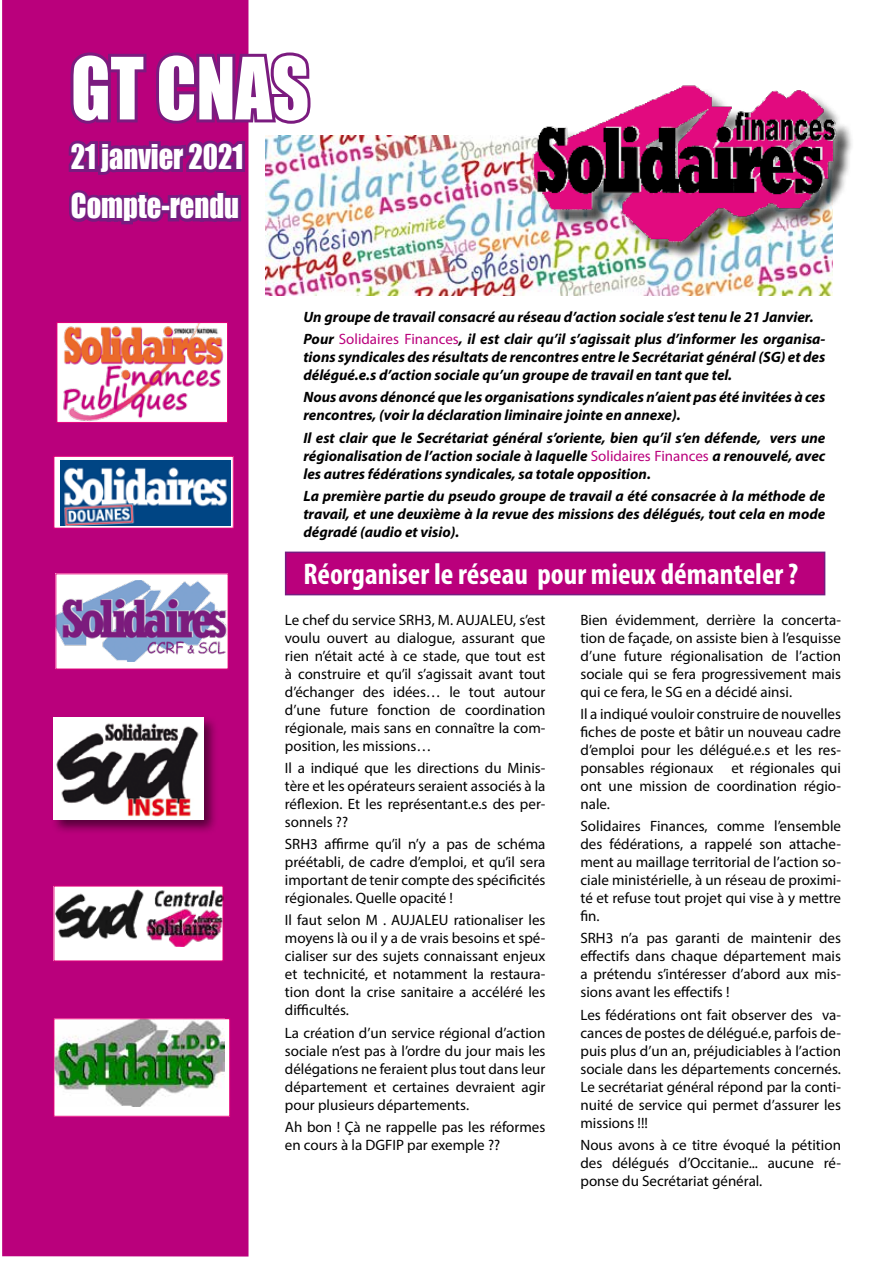
<style>
.page{position:relative;width:893px;height:1263px;background:#fff}
.page>*{position:absolute;margin:0;border:0;box-sizing:border-box;transform-origin:0 0}
.t1{font:79.2px "Impact";color:#fff;scale:.91 1}
.t2{font:31.35px/49.5px "Impact";color:#fff;scale:.91 1}
.t3{font:700 condensed 30px "Myriad Pro";color:#fff}
.t4{font:15px/18px "Myriad Pro";color:#000;text-align:justify}
.t5{font:italic 700 15px/18px "Myriad Pro";color:#000}
.s1{font-weight:400;font-style:normal;color:#ba007c}
</style>
<div class="page">
<div style="left:2px;top:0;width:247px;height:1256px;background:#ba007c"></div>
<img style="left:59px;top:324px;width:167px;height:97px">
<div style="left:57px;top:322px;width:171px;height:101px;border:1px solid #e2007a"></div>
<div style="left:54px;top:886px;width:169px;height:75px;background:#fff"></div>
<img style="left:56px;top:889px;width:165px;height:58px">
<div style="left:56px;top:574px;width:172px;height:95px;background:#fff"></div>
<img style="left:57px;top:580px;width:169px;height:82px">
<svg style="left:56px;top:458px;width:176px;height:68px"></svg>
<img style="left:60px;top:461px;width:171px;height:65px">
<div style="left:54px;top:456px;width:180px;height:72px;border:1px solid #e2007a"></div>
<div style="left:54px;top:1019px;width:176px;height:97px;background:#fff"></div>
<img style="left:56px;top:1020px;width:169px;height:86px">
<div style="left:51px;top:715px;width:168px;height:120px;background:#000;opacity:.55"></div>
<img style="left:54px;top:718px;width:150px;height:101px">
<div style="left:286px;top:552px;width:539px;height:43px;background:#ba007c"></div>
<div style="left:285px;top:552px;width:540px;height:43px;border:2px solid #771c80"></div>
<img style="left:265px;top:136px;width:568px;height:159px">
<svg style="left:70px;top:10px;width:241px;height:118px"></svg>
<svg style="left:68px;top:140px;width:177px;height:85px"></svg>
<div style="left:535px;top:88px;width:319px;height:173px;background:#000;opacity:.75"></div>
<div style="left:521px;top:74px;width:326px;height:179px;background:#fff;opacity:.75"></div>
<img style="left:527px;top:83px;width:311px;height:162px">
<h1 class="t1" style="left:71px;top:27px;width:263px">GT CNAS</h1>
<h2 class="t2" style="left:71px;top:131px;width:191px">21 janvier 2021<br>Compte-rendu</h2>
<p class="t5" style="left:303px;top:305px;width:523px;line-height:22.2px">Un groupe de travail consacré au réseau d’action sociale s’est tenu le 21 Janvier.<br>Pour <span class="s1">Solidaires Finances</span>, il est clair qu’il s’agissait plus d’informer les organisa-</p>
<p class="t5" style="left:303px;top:348px;width:523px">tions syndicales des résultats de rencontres entre le Secrétariat général (SG) et des délégué.e.s d’action sociale qu’un groupe de travail en tant que tel.</p>
<p class="t5" style="left:303px;top:388px;width:523px">Nous avons dénoncé que les organisations syndicales n’aient pas été invitées à ces rencontres, (voir la déclaration liminaire jointe en annexe).</p>
<p class="t5" style="left:303px;top:428px;width:523px;text-align:justify">Il est clair que le Secrétariat général s’oriente, bien qu’il s’en défende, vers une régionalisation de l’action sociale à laquelle <span class="s1">Solidaires Finances</span> a renouvelé, avec les autres fédérations syndicales, sa totale opposition.</p>
<p class="t5" style="left:303px;top:486px;width:523px;text-align:justify">La première partie du pseudo groupe de travail a été consacrée à la méthode de travail, et une deuxième à la revue des missions des délégués, tout cela en mode dégradé (audio et visio).</p>
<h3 class="t3" style="left:303px;top:555px;width:496px">Réorganiser le réseau pour mieux démanteler ?</h3>
<p class="t4" style="left:285px;top:610px;width:262px">Le chef du service SRH3, M. AUJALEU, s’est voulu ouvert au dialogue, assurant que rien n’était acté à ce stade, que tout est à construire et qu’il s’agissait avant tout d’échanger des idées… le tout autour d’une future fonction de coordination régionale, mais sans en connaître la com&shy;position, les missions…</p>
<p class="t4" style="left:285px;top:759px;width:262px">Il a indiqué que les directions du Minis&shy;tère et les opérateurs seraient associés à la réflexion. Et les représentant.e.s des per&shy;sonnels ??</p>
<p class="t4" style="left:285px;top:835px;width:262px">SRH3 affirme qu’il n’y a pas de schéma préétabli, de cadre d’emploi, et qu’il sera important de tenir compte des spécificités régionales. Quelle opacité !</p>
<p class="t4" style="left:285px;top:911px;width:262px">Il faut selon M . AUJALEU rationaliser les moyens là ou il y a de vrais besoins et spé&shy;cialiser sur des sujets connaissant enjeux et technicité, et notamment la restaura&shy;tion dont la crise sanitaire a accéléré les difficultés.</p>
<p class="t4" style="left:285px;top:1023px;width:262px">La création d’un service régional d’action sociale n’est pas à l’ordre du jour mais les délégations ne feraient plus tout dans leur département et certaines devraient agir pour plusieurs départements.</p>
<p class="t4" style="left:285px;top:1118px;width:262px">Ah bon ! Çà ne rappelle pas les réformes en cours à la DGFIP par exemple ??</p>
<p class="t4" style="left:580px;top:610px;width:262px">Bien évidemment, derrière la concerta&shy;tion de façade, on assiste bien à l’esquisse d’une future régionalisation de l’action sociale qui se fera progressivement mais qui ce fera, le SG en a décidé ainsi.</p>
<p class="t4" style="left:580px;top:705px;width:262px">Il a indiqué vouloir construire de nouvelles fiches de poste et bâtir un nouveau cadre d’emploi pour les délégué.e.s et les res&shy;ponsables régionaux et régionales qui ont une mission de coordination régio&shy;nale.</p>
<p class="t4" style="left:580px;top:817px;width:262px">Solidaires Finances, comme l’ensemble des fédérations, a rappelé son attache&shy;ment au maillage territorial de l’action so&shy;ciale ministérielle, à un réseau de proximi&shy;té et refuse tout projet qui vise à y mettre fin.</p>
<p class="t4" style="left:580px;top:929px;width:262px">SRH3 n’a pas garanti de maintenir des effectifs dans chaque département mais a prétendu s’intéresser d’abord aux mis&shy;sions avant les effectifs !</p>
<p class="t4" style="left:580px;top:1005px;width:262px">Les fédérations ont fait observer des va&shy;cances de postes de délégué.e, parfois de&shy;puis plus d’un an, préjudiciables à l’action sociale dans les départements concernés.<br>Le secrétariat général répond par la conti&shy;nuité de service qui permet d’assurer les missions !!!</p>
<p class="t4" style="left:580px;top:1136px;width:262px">Nous avons à ce titre évoqué la pétition des délégués d’Occitanie... aucune ré&shy;ponse du Secrétariat général.</p>
</div>
